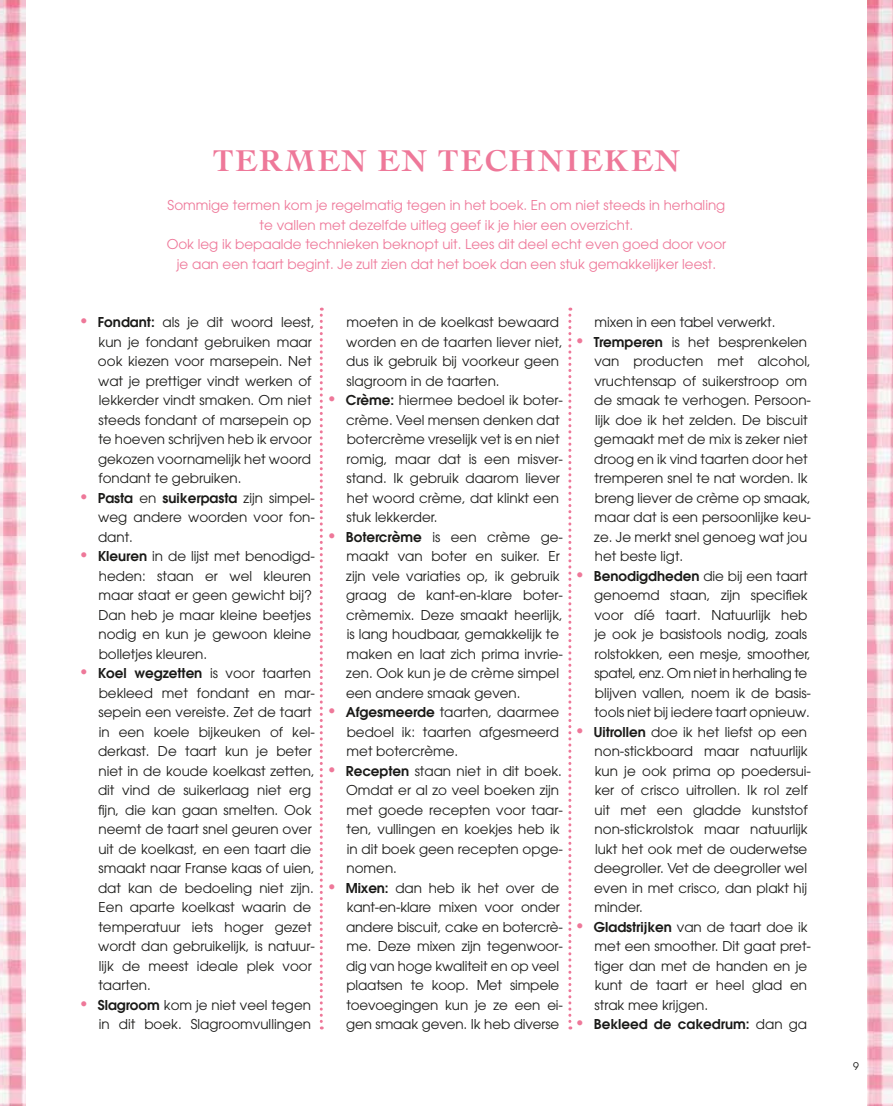
<style>
.page{position:relative;width:893px;height:1106px;background:#fff}
.page>*{position:absolute;margin:0;border:0;box-sizing:border-box;transform-origin:0 0}
.t1{font:700 31.5px "Cochin";letter-spacing:.065em;color:#ee7899}
.t2{font:13.5px/19.5px "Avant Garde";color:#1a1a18}
.t3{font:13.5px/19.5px "Avant Garde";color:#ee7899;text-align:center}
.t4{font:600 13.5px "Avant Garde";color:#1a1a18}
.t5{font:10.5px "Avant Garde";color:#1a1a18}
.s1{font-weight:700;font-size:16.5px;color:#ee7899}
.s2{font-weight:600}
.s3{font-weight:400}
</style>
<div class="page">
<img style="left:867px;top:0;width:26px;height:1106px">
<svg style="left:320px;top:308px;width:3px;height:721px"></svg>
<svg style="left:568px;top:308px;width:3px;height:721px"></svg>
<img style="left:0;top:0;width:26px;height:1106px">
<h1 class="t1" style="left:213px;top:142px;width:468px">TERMEN EN TECHNIEKEN</h1>
<p class="t3" style="left:167px;top:195px;width:561px">Sommige termen kom je regelmatig tegen in het boek. En om niet steeds in herhaling te vallen met dezelfde uitleg geef ik je hier een overzicht.<br>Ook leg ik bepaalde technieken beknopt uit. Lees dit deel echt even goed door voor je aan een taart begint. Je zult zien dat het boek dan een stuk gemakkelijker leest.</p>
<p class="t2" style="left:98px;top:312px;width:218px;text-indent:-20px"><span class="s1">•</span> <span class="s2">Fondant:</span> als je dit woord leest, kun je fondant gebruiken maar ook kiezen voor marsepein. Net wat je prettiger vindt werken of lekkerder vindt smaken. Om niet steeds fondant of marsepein op te hoeven schrijven heb ik ervoor gekozen voornamelijk het woord fondant te gebruiken.</p>
<p class="t2" style="left:98px;top:488px;width:218px;text-align:justify;text-indent:-20px"><span class="s1">•</span> <span class="s2">Pasta</span> en <span class="s2">suikerpasta</span> zijn simpel&shy;weg andere woorden voor fon&shy;dant.</p>
<p class="t2" style="left:99px;top:546px;width:218px;text-indent:-21px"><span class="s1">•</span> <span class="s2">Kleuren</span> in de lijst met benodigd&shy;heden: staan er wel kleuren maar staat er geen gewicht bij?<br>Dan heb je maar kleine beetjes nodig en kun je gewoon kleine bolletjes kleuren.</p>
<p class="t2" style="left:98px;top:663px;width:218px;text-indent:-20px"><span class="s1">•</span> <span class="s2">Koel wegzetten</span> is voor taarten bekleed met fondant en mar&shy;sepein een vereiste. Zet de taart in een koele bijkeuken of kel&shy;derkast. De taart kun je beter niet in de koude koelkast zetten, dit vind de suikerlaag niet erg fijn, die kan gaan smelten. Ook neemt de taart snel geuren over uit de koelkast, en een taart die smaakt naar Franse kaas of uien, dat kan de bedoeling niet zijn.<br>Een aparte koelkast waarin de temperatuur iets hoger gezet wordt dan gebruikelijk, is natuur&shy;lijk de meest ideale plek voor taarten.</p>
<p class="t2" style="left:78px;top:995px;width:235px;text-align:right"><span class="s1">•</span> <span class="s2">Slagroom</span> kom je niet veel tegen in dit boek. Slagroomvullingen</p>
<p class="t2" style="left:346px;top:312px;width:218px">moeten in de koelkast bewaard worden en de taarten liever niet, dus ik gebruik bij voorkeur geen slagroom in de taarten.</p>
<p class="t2" style="left:346px;top:390px;width:218px;text-indent:-20px"><span class="s1">•</span> <span class="s2">Crème:</span> hiermee bedoel ik boter&shy;crème. Veel mensen denken dat botercrème vreselijk vet is en niet romig, maar dat is een misver&shy;stand. Ik gebruik daarom liever het woord crème, dat klinkt een stuk lekkerder.</p>
<p class="t2" style="left:346px;top:527px;width:218px;text-indent:-20px"><span class="s1">•</span> <span class="s2">Botercrème</span> is een crème ge&shy;maakt van boter en suiker. Er zijn vele variaties op, ik gebruik graag de kant-en-klare boter&shy;crèmemix. Deze smaakt heerlijk, is lang houdbaar, gemakkelijk te maken en laat zich prima invrie&shy;zen. Ook kun je de crème simpel een andere smaak geven.</p>
<p class="t2" style="left:347px;top:702px;width:214px;text-align:justify;text-indent:-21px"><span class="s1">•</span> <span class="s2">Afgesmeerde</span> taarten, daarmee bedoel ik: taarten afgesmeerd met botercrème.</p>
<p class="t2" style="left:346px;top:761px;width:218px;text-indent:-20px"><span class="s1">•</span> <span class="s2">Recepten</span> staan niet in dit boek.<br>Omdat er al zo veel boeken zijn met goede recepten voor taar&shy;ten, vullingen en koekjes heb ik in dit boek geen recepten opge&shy;nomen.</p>
<p class="t2" style="left:346px;top:878px;width:218px;text-indent:-20px"><span class="s1">•</span> <span class="s2">Mixen:</span> dan heb ik het over de kant-en-klare mixen voor onder andere biscuit, cake en botercrè&shy;me. Deze mixen zijn tegenwoor&shy;dig van hoge kwaliteit en op veel plaatsen te koop. Met simpele toevoegingen kun je ze een ei&shy;gen smaak geven. Ik heb diverse</p>
<p class="t2" style="left:595px;top:312px;width:182px">mixen in een tabel verwerkt.</p>
<p class="t2" style="left:594px;top:332px;width:218px;text-indent:-20px"><span class="s1">•</span> <span class="s2">Tremperen</span> is het besprenkelen van producten met alcohol, vruchtensap of suikerstroop om de smaak te verhogen. Persoon&shy;lijk doe ik het zelden. De biscuit gemaakt met de mix is zeker niet droog en ik vind taarten door het tremperen snel te nat worden. Ik breng liever de crème op smaak, maar dat is een persoonlijke keu&shy;ze. Je merkt snel genoeg wat jou het beste ligt.</p>
<p class="t2" style="left:594px;top:566px;width:218px;text-indent:-20px"><span class="s1">•</span> <span class="s2">Benodigdheden</span> die bij een taart genoemd staan, zijn specifiek voor díé taart. Natuurlijk heb je ook je basistools nodig, zoals rolstokken, een mesje, smoother, spatel, enz. Om niet in herhaling te blijven vallen, noem ik de basis&shy;tools niet bij iedere taart opnieuw.</p>
<p class="t2" style="left:594px;top:722px;width:218px;text-indent:-20px"><span class="s1">•</span> <span class="s2">Uitrollen</span> doe ik het liefst op een non-stickboard maar natuurlijk kun je ook prima op poedersui&shy;ker of crisco uitrollen. Ik rol zelf uit met een gladde kunststof non-stickrolstok maar natuurlijk lukt het ook met de ouderwetse deegroller. Vet de deegroller wel even in met crisco, dan plakt hij minder.</p>
<p class="t2" style="left:594px;top:917px;width:218px;text-indent:-21px"><span class="s1">•</span> <span class="s2">Gladstrijken</span> van de taart doe ik met een smoother. Dit gaat pret&shy;tiger dan met de handen en je kunt de taart er heel glad en strak mee krijgen.</p>
<p class="t4" style="left:574px;top:1015px;width:235px"><span class="s1">•</span> Bekleed de cakedrum: <span class="s3">dan ga</span></p>
<p class="t5" style="left:853px;top:1059px;width:7px">9</p>
</div>
